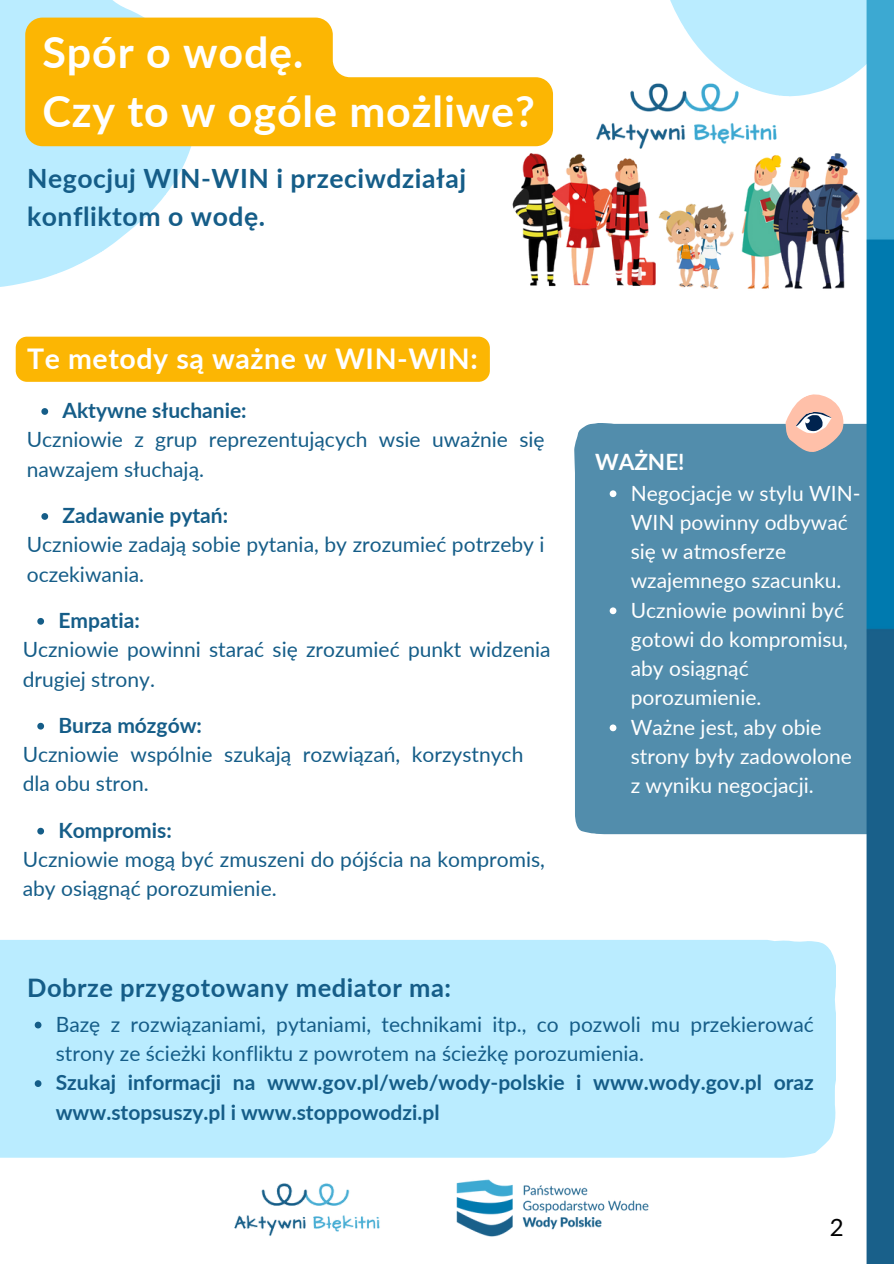
<style>
.page{position:relative;width:894px;height:1264px;background:#fff}
.page>*{position:absolute;margin:0;border:0;box-sizing:border-box;transform-origin:0 0}
.t1{font:700 43.05px/59.7px "Lato";letter-spacing:.02em;color:#fff}
.t2{font:700 28.5px "Lato";letter-spacing:.02em;color:#fff}
.t3{font:700 26.55px/37.2px "Lato";letter-spacing:.02em;color:#155d88}
.t4{font:700 25.5px "Lato";letter-spacing:.02em;color:#155d88}
.t5{font:24px "Lato";color:#000}
.t6{font:700 22.5px "Lato";color:#fff}
.t7{font:21px/29.2px "Lato";color:#155d88}
.t8{font:21px/29.2px "Lato";color:#fff}
.t9{font:700 21px/29.2px "Lato";color:#155d88}
</style>
<div class="page">
<div style="left:0;top:940px;width:835px;height:217px;background:#baecff"></div>
<div style="left:574px;top:423px;width:292px;height:411px;background:#528dac"></div>
<svg style="left:41px;top:408px;width:7px;height:7px"></svg>
<svg style="left:0;top:0;width:206px;height:287px;fill:#baecff"></svg>
<div style="left:16px;top:337px;width:473px;height:45px;background:#fcb603"></div>
<svg style="left:41px;top:513px;width:7px;height:7px"></svg>
<svg style="left:37px;top:618px;width:7px;height:6px"></svg>
<svg style="left:37px;top:722px;width:7px;height:7px"></svg>
<svg style="left:37px;top:827px;width:7px;height:7px"></svg>
<svg style="left:670px;top:0;width:196px;height:73px;background:#c2eeff"></svg>
<img style="left:393px;top:73px;width:467px;height:216px">
<svg style="left:775px;top:394px;width:77px;height:66px"></svg>
<svg style="left:25px;top:18px;width:528px;height:128px;fill:#fcb603"></svg>
<img style="left:866px;top:0;width:27px;height:1263px">
<svg style="left:35px;top:1021px;width:6px;height:7px"></svg>
<svg style="left:35px;top:1080px;width:6px;height:6px"></svg>
<svg style="left:609px;top:490px;width:7px;height:7px"></svg>
<svg style="left:609px;top:607px;width:7px;height:7px"></svg>
<svg style="left:609px;top:724px;width:7px;height:7px"></svg>
<img style="left:456px;top:1179px;width:193px;height:58px">
<img style="left:234px;top:1183px;width:146px;height:53px">
<p class="t1" style="left:42px;top:21px;width:494px">Spór o wodę.<br>Czy to w ogóle możliwe?</p>
<p class="t3" style="left:27px;top:159px;width:440px">Negocjuj WIN-WIN i przeciwdziałaj konfliktom o wodę.</p>
<p class="t2" style="left:27px;top:341px;width:452px">Te metody są ważne w WIN-WIN:</p>
<p class="t9" style="left:62px;top:395px;width:186px">Aktywne słuchanie:</p>
<p class="t7" style="left:27px;top:425px;width:519px">Uczniowie z grup reprezentujących wsie uważnie się nawzajem słuchają.</p>
<h1 class="t9" style="left:62px;top:500px;width:167px">Zadawanie pytań:</h1>
<p class="t7" style="left:27px;top:529px;width:519px">Uczniowie zadają sobie pytania, by zrozumieć potrzeby i oczekiwania.</p>
<h2 class="t9" style="left:58px;top:605px;width:83px">Empatia:</h2>
<h2 class="t7" style="left:23px;top:634px;width:529px">Uczniowie powinni starać się zrozumieć punkt widzenia drugiej strony.</h2>
<p class="t9" style="left:58px;top:710px;width:145px">Burza mózgów:</p>
<p class="t7" style="left:23px;top:739px;width:502px">Uczniowie wspólnie szukają rozwiązań, korzystnych dla obu stron.</p>
<p class="t9" style="left:58px;top:815px;width:115px">Kompromis:</p>
<p class="t7" style="left:23px;top:844px;width:523px">Uczniowie mogą być zmuszeni do pójścia na kompromis, aby osiągnąć porozumienie.</p>
<p class="t4" style="left:27px;top:972px;width:425px">Dobrze przygotowany mediator ma:</p>
<p class="t6" style="left:595px;top:448px;width:91px">WAŻNE!</p>
<p class="t8" style="left:630px;top:478px;width:231px">Negocjacje w stylu WIN-<br>WIN powinny odbywać się w atmosferze wzajemnego szacunku.</p>
<p class="t8" style="left:630px;top:595px;width:219px">Uczniowie powinni być gotowi do kompromisu, aby osiągnąć porozumienie.</p>
<p class="t8" style="left:630px;top:712px;width:222px">Ważne jest, aby obie strony były zadowolone z wyniku negocjacji.</p>
<p class="t7" style="left:56px;top:1009px;width:759px">Bazę z rozwiązaniami, pytaniami, technikami itp., co pozwoli mu przekierować strony ze ścieżki konfliktu z powrotem na ścieżkę porozumienia.</p>
<p class="t9" style="left:56px;top:1067px;width:759px">Szukaj informacji na www.gov.pl/web/wody-polskie i www.wody.gov.pl oraz www.stopsuszy.pl i www.stoppowodzi.pl</p>
<p class="t5" style="left:829px;top:1212px;width:15px">2</p>
</div>
